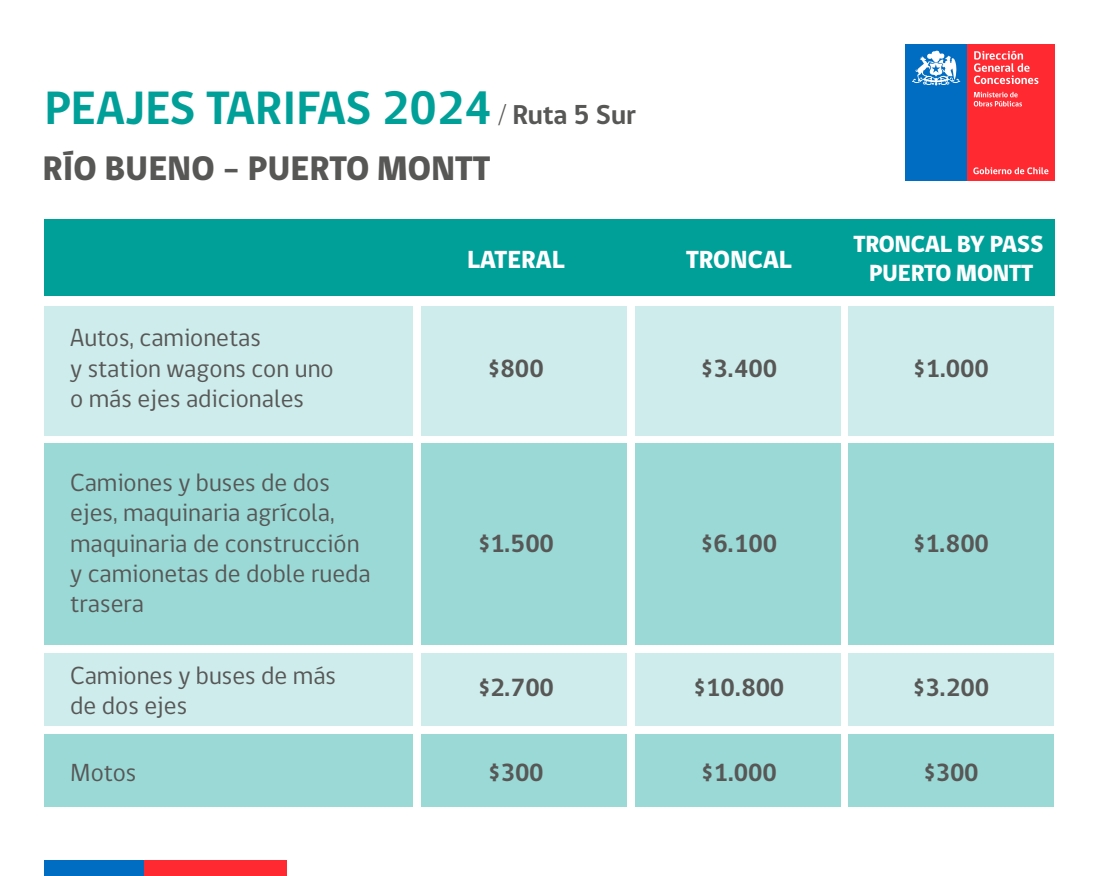
<style>
.page{position:relative;width:1100px;height:876px;background:#fff}
.page>*{position:absolute;margin:0;border:0;box-sizing:border-box;transform-origin:0 0}
.t1{font:700 48px "gob CL";color:#00a099}
.t2{font:800 35px "gob CL";color:#575756}
.t3{font:25.4px/30.4px "gob CL";color:#575756}
.t4{font:700 25.4px "gob CL";color:#575756}
.t5{font:800 25.4px "gob CL";color:#fff}
.t6{font:800 24px/28.8px "gob CL";letter-spacing:-.01em;color:#fff;text-align:center}
.s1{font-size:28px;color:#575756}
</style>
<div class="page">
<div style="left:421px;top:306px;width:206px;height:129px;background:#cdeceb"></div>
<div style="left:421px;top:443px;width:206px;height:201px;background:#9ad9d6"></div>
<div style="left:421px;top:653px;width:206px;height:72px;background:#cdeceb"></div>
<div style="left:421px;top:734px;width:206px;height:73px;background:#9ad9d6"></div>
<div style="left:44px;top:306px;width:369px;height:129px;background:#cdeceb"></div>
<div style="left:44px;top:443px;width:369px;height:201px;background:#9ad9d6"></div>
<div style="left:44px;top:653px;width:369px;height:72px;background:#cdeceb"></div>
<div style="left:44px;top:734px;width:369px;height:73px;background:#9ad9d6"></div>
<div style="left:635px;top:306px;width:206px;height:129px;background:#cdeceb"></div>
<div style="left:635px;top:443px;width:206px;height:201px;background:#9ad9d6"></div>
<div style="left:635px;top:653px;width:206px;height:72px;background:#cdeceb"></div>
<div style="left:635px;top:734px;width:206px;height:73px;background:#9ad9d6"></div>
<div style="left:848px;top:306px;width:206px;height:129px;background:#cdeceb"></div>
<div style="left:848px;top:443px;width:206px;height:201px;background:#9ad9d6"></div>
<div style="left:848px;top:653px;width:206px;height:72px;background:#cdeceb"></div>
<div style="left:848px;top:734px;width:206px;height:73px;background:#9ad9d6"></div>
<div style="left:967px;top:44px;width:88px;height:137px;background:#ff2931"></div>
<div style="left:905px;top:44px;width:62px;height:137px;background:#006dc2"></div>
<svg style="left:912px;top:50px;width:48px;height:36px"></svg>
<svg style="left:973px;top:167px;width:75px;height:7px"></svg>
<svg style="left:974px;top:92px;width:48px;height:14px"></svg>
<svg style="left:974px;top:51px;width:64px;height:33px"></svg>
<div style="left:44px;top:860px;width:103px;height:15px;background:#006dc2"></div>
<div style="left:144px;top:860px;width:142px;height:15px;background:#ff2931"></div>
<div style="left:44px;top:219px;width:1011px;height:77px;background:#00a099"></div>
<h1 class="t1" style="left:45px;top:75px;width:593px">PEAJES TARIFAS 2024 <span class="s1">/ Ruta 5 Sur</span></h1>
<h2 class="t2" style="left:42px;top:145px;width:449px">RÍO BUENO - PUERTO MONTT</h2>
<p class="t3" style="left:70px;top:323px;width:265px">Autos, camionetas<br>y station wagons con uno o más ejes adicionales</p>
<p class="t3" style="left:70px;top:467px;width:302px">Camiones y buses de dos ejes, maquinaria agrícola, maquinaria de construcción y camionetas de doble rueda trasera</p>
<p class="t3" style="left:70px;top:660px;width:267px">Camiones y buses de más de dos ejes</p>
<p class="t3" style="left:70px;top:757px;width:68px">Motos</p>
<p class="t5" style="left:467px;top:242px;width:99px">LATERAL</p>
<p class="t4" style="left:488px;top:351px;width:57px">$800</p>
<p class="t4" style="left:478px;top:526px;width:77px">$1.500</p>
<p class="t4" style="left:478px;top:670px;width:77px">$2.700</p>
<p class="t4" style="left:488px;top:755px;width:57px">$300</p>
<p class="t5" style="left:686px;top:242px;width:107px">TRONCAL</p>
<p class="t4" style="left:701px;top:351px;width:78px">$3.400</p>
<p class="t4" style="left:701px;top:526px;width:78px">$6.100</p>
<p class="t4" style="left:694px;top:670px;width:92px">$10.800</p>
<p class="t4" style="left:701px;top:755px;width:77px">$1.000</p>
<p class="t6" style="left:854px;top:230px;width:191px">TRONCAL BY PASS<br>PUERTO MONTT</p>
<p class="t4" style="left:913px;top:351px;width:77px">$1.000</p>
<p class="t4" style="left:913px;top:526px;width:77px">$1.800</p>
<p class="t4" style="left:913px;top:670px;width:78px">$3.200</p>
<p class="t4" style="left:923px;top:755px;width:57px">$300</p>
</div>
